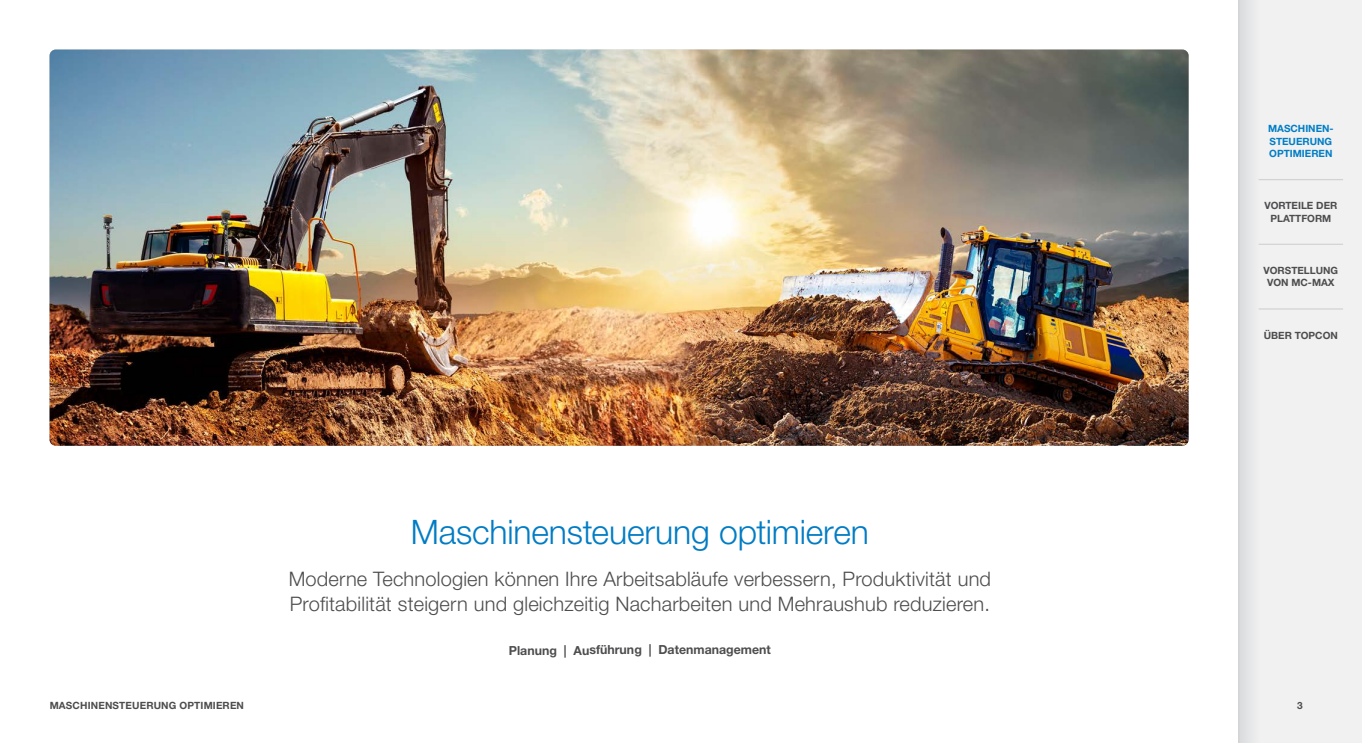
<style>
.page{position:relative;width:1362px;height:743px;background:#fff}
.page>*{position:absolute;margin:0;border:0;box-sizing:border-box;transform-origin:0 0}
.t1{font:300 33.75px "Helvetica Neue LT Std";letter-spacing:-.005em;color:#007cc4}
.t2{font:300 20px/25px "Helvetica Neue LT Std";letter-spacing:.01em;color:#4d4d4f}
.t3{font:700 12.5px "Helvetica Neue LT Std";letter-spacing:-.005em;color:#4d4d4f}
.t4{font:700 10px/12.5px "Helvetica Neue LT Std";color:#4d4d4f;text-align:center}
.t5{font:700 10px/12.5px "Helvetica Neue LT Std";color:#007dc5}
</style>
<div class="page">
<img style="left:50px;top:49px;width:1138px;height:396px">
<div style="left:1238px;top:0;width:123px;height:742px;background:#f1f1f2"></div>
<div style="left:1238px;top:0;width:24px;height:742px;background:#e6e7e8"></div>
<hr style="left:1238px;top:0;width:1px;height:742px;background:#d1d3d4">
<hr style="left:1258px;top:179px;width:84px;height:1px;background:#d1d3d4">
<hr style="left:1258px;top:244px;width:84px;height:1px;background:#d1d3d4">
<hr style="left:1258px;top:308px;width:84px;height:1px;background:#d1d3d4">
<p class="t5" style="left:1267px;top:122px;width:67px">MASCHINEN-<br>STEUERUNG<br>OPTIMIEREN</p>
<p class="t4" style="left:1264px;top:199px;width:74px">VORTEILE DER<br>PLATTFORM</p>
<p class="t4" style="left:1263px;top:264px;width:76px">VORSTELLUNG<br>VON MC-MAX</p>
<h1 class="t1" style="left:411px;top:511px;width:459px">Maschinensteuerung optimieren</h1>
<p class="t2" style="left:289px;top:566px;width:704px">Moderne Technologien können Ihre Arbeitsabläufe verbessern, Produktivität und<br>Profitabilität steigern und gleichzeitig Nacharbeiten und Mehraushub reduzieren.</p>
<p class="t3" style="left:509px;top:642px;width:263px">Planung | Ausführung | Datenmanagement</p>
<p class="t4" style="left:1263px;top:328px;width:76px">ÜBER TOPCON</p>
<p class="t4" style="left:50px;top:699px;width:196px">MASCHINENSTEUERUNG OPTIMIEREN</p>
<p class="t4" style="left:1297px;top:699px;width:7px">3</p>
</div>
